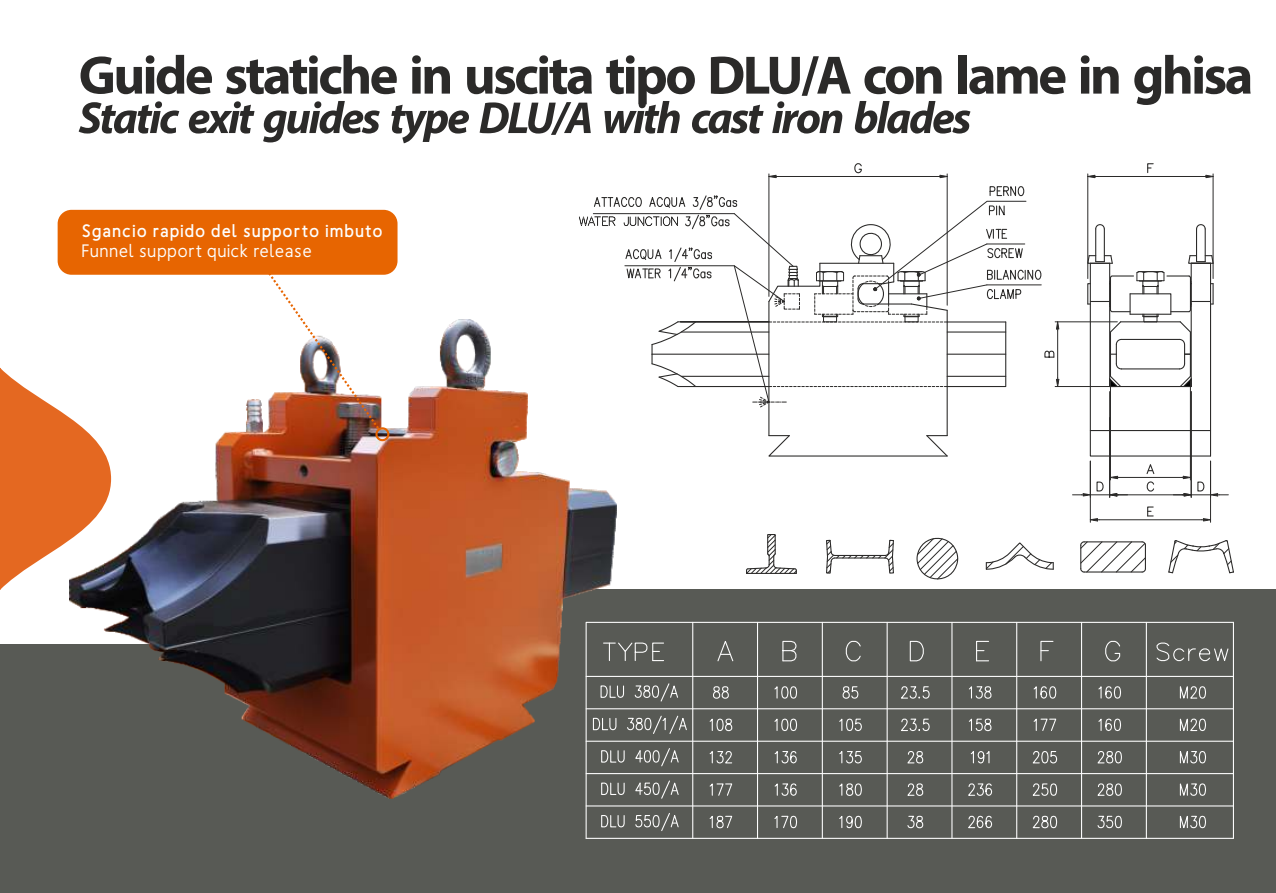
<style>
.page{position:relative;width:1276px;height:893px;background:#fff}
.page>*{position:absolute;margin:0;border:0;box-sizing:border-box;transform-origin:0 0}
.t1{font:700 76.35px "Myriad Arabic";letter-spacing:-.035em;color:#2b2a29}
.t2{font:italic 700 63.3px "Myriad Arabic";letter-spacing:-.035em;color:#2b2a29}
.t3{font:900 18px "Homizio";letter-spacing:.09em;color:#fefefe}
.t4{font:500 18px "Homizio";letter-spacing:.09em;color:#fefefe}
</style>
<div class="page">
<div style="left:0;top:644px;width:1276px;height:249px;background:#585a55"></div>
<div style="left:548px;top:589px;width:728px;height:262px;background:#585a55"></div>
<img style="left:69px;top:320px;width:547px;height:479px">
<div style="left:58px;top:210px;width:339px;height:65px;background:#e76501;border-radius:14px"></div>
<img style="left:266px;top:273px;width:123px;height:168px">
<hr style="left:768px;top:301px;width:1px;height:135px;background:#2b2a29">
<hr style="left:946px;top:310px;width:1px;height:126px;background:#2b2a29">
<hr style="left:1191px;top:392px;width:1px;height:105px;background:#2b2a29">
<hr style="left:1109px;top:418px;width:1px;height:79px;background:#2b2a29">
<hr style="left:1210px;top:461px;width:1px;height:61px;background:#2b2a29">
<hr style="left:1090px;top:461px;width:1px;height:61px;background:#2b2a29">
<hr style="left:1099px;top:519px;width:102px;height:1px;background:#2b2a29">
<svg style="left:1201px;top:518px;width:9px;height:3px"></svg>
<svg style="left:1090px;top:518px;width:9px;height:3px"></svg>
<svg style="left:1147px;top:506px;width:7px;height:11px"></svg>
<hr style="left:1055px;top:386px;width:60px;height:1px;background:#2b2a29">
<hr style="left:1055px;top:322px;width:62px;height:1px;background:#2b2a29">
<hr style="left:1196px;top:229px;width:1px;height:33px;background:#2b2a29">
<hr style="left:1204px;top:229px;width:1px;height:33px;background:#2b2a29">
<svg style="left:1196px;top:224px;width:10px;height:6px"></svg>
<hr style="left:1095px;top:229px;width:1px;height:33px;background:#2b2a29">
<hr style="left:1103px;top:229px;width:2px;height:33px;background:#2b2a29">
<svg style="left:1095px;top:224px;width:10px;height:6px"></svg>
<svg style="left:768px;top:434px;width:180px;height:23px"></svg>
<hr style="left:1212px;top:174px;width:1px;height:105px;background:#2b2a29">
<hr style="left:1087px;top:174px;width:1px;height:105px;background:#2b2a29">
<hr style="left:1096px;top:176px;width:108px;height:1px;background:#2b2a29">
<svg style="left:1204px;top:175px;width:9px;height:3px"></svg>
<svg style="left:1087px;top:175px;width:9px;height:3px"></svg>
<svg style="left:1147px;top:163px;width:7px;height:10px"></svg>
<svg style="left:1072px;top:254px;width:156px;height:242px"></svg>
<svg style="left:585px;top:621px;width:649px;height:218px"></svg>
<svg style="left:716px;top:638px;width:18px;height:24px"></svg>
<svg style="left:782px;top:640px;width:15px;height:22px"></svg>
<svg style="left:845px;top:640px;width:16px;height:22px"></svg>
<svg style="left:909px;top:640px;width:15px;height:22px"></svg>
<svg style="left:975px;top:640px;width:14px;height:22px"></svg>
<svg style="left:1040px;top:640px;width:14px;height:22px"></svg>
<hr style="left:692px;top:622px;width:1px;height:216px;background:#fefefe">
<hr style="left:757px;top:622px;width:1px;height:216px;background:#fefefe">
<hr style="left:822px;top:622px;width:1px;height:216px;background:#fefefe">
<hr style="left:886px;top:622px;width:1px;height:216px;background:#fefefe">
<hr style="left:951px;top:622px;width:1px;height:216px;background:#fefefe">
<hr style="left:1016px;top:622px;width:1px;height:216px;background:#fefefe">
<hr style="left:1081px;top:622px;width:1px;height:216px;background:#fefefe">
<hr style="left:1145px;top:622px;width:2px;height:216px;background:#fefefe">
<svg style="left:592px;top:717px;width:25px;height:14px"></svg>
<svg style="left:626px;top:715px;width:61px;height:20px"></svg>
<svg style="left:600px;top:750px;width:25px;height:13px"></svg>
<svg style="left:634px;top:747px;width:45px;height:20px"></svg>
<svg style="left:600px;top:782px;width:25px;height:13px"></svg>
<svg style="left:634px;top:779px;width:45px;height:21px"></svg>
<svg style="left:600px;top:814px;width:25px;height:14px"></svg>
<svg style="left:634px;top:812px;width:45px;height:20px"></svg>
<hr style="left:1233px;top:622px;width:1px;height:216px;background:#fefefe">
<svg style="left:1155px;top:642px;width:74px;height:22px"></svg>
<svg style="left:773px;top:716px;width:24px;height:16px"></svg>
<svg style="left:708px;top:716px;width:26px;height:16px"></svg>
<svg style="left:838px;top:716px;width:24px;height:16px"></svg>
<svg style="left:899px;top:718px;width:31px;height:14px"></svg>
<svg style="left:968px;top:716px;width:25px;height:16px"></svg>
<svg style="left:1032px;top:716px;width:25px;height:16px"></svg>
<svg style="left:1179px;top:712px;width:27px;height:22px"></svg>
<svg style="left:773px;top:748px;width:24px;height:16px"></svg>
<svg style="left:708px;top:748px;width:25px;height:16px"></svg>
<svg style="left:838px;top:748px;width:24px;height:16px"></svg>
<svg style="left:905px;top:750px;width:18px;height:14px"></svg>
<svg style="left:969px;top:748px;width:21px;height:16px"></svg>
<svg style="left:1031px;top:750px;width:26px;height:14px"></svg>
<svg style="left:1179px;top:744px;width:27px;height:23px"></svg>
<svg style="left:773px;top:781px;width:24px;height:15px"></svg>
<svg style="left:708px;top:781px;width:25px;height:16px"></svg>
<svg style="left:838px;top:781px;width:24px;height:16px"></svg>
<svg style="left:905px;top:782px;width:20px;height:15px"></svg>
<svg style="left:966px;top:783px;width:26px;height:13px"></svg>
<svg style="left:1031px;top:782px;width:26px;height:14px"></svg>
<svg style="left:1179px;top:777px;width:27px;height:22px"></svg>
<svg style="left:773px;top:813px;width:24px;height:16px"></svg>
<svg style="left:708px;top:813px;width:25px;height:16px"></svg>
<svg style="left:838px;top:813px;width:24px;height:16px"></svg>
<svg style="left:906px;top:815px;width:19px;height:14px"></svg>
<svg style="left:966px;top:815px;width:26px;height:14px"></svg>
<svg style="left:1031px;top:815px;width:26px;height:14px"></svg>
<svg style="left:1179px;top:809px;width:27px;height:22px"></svg>
<hr style="left:586px;top:676px;width:647px;height:1px;background:#fefefe">
<svg style="left:1104px;top:640px;width:17px;height:22px"></svg>
<svg style="left:1097px;top:716px;width:24px;height:16px"></svg>
<svg style="left:1095px;top:750px;width:27px;height:14px"></svg>
<svg style="left:1095px;top:782px;width:27px;height:15px"></svg>
<svg style="left:1096px;top:815px;width:26px;height:14px"></svg>
<hr style="left:586px;top:741px;width:647px;height:1px;background:#fefefe">
<hr style="left:586px;top:773px;width:647px;height:1px;background:#fefefe">
<hr style="left:586px;top:805px;width:647px;height:1px;background:#fefefe">
<hr style="left:586px;top:838px;width:647px;height:1px;background:#fefefe">
<svg style="left:603px;top:642px;width:61px;height:20px"></svg>
<hr style="left:586px;top:708px;width:647px;height:1px;background:#fefefe">
<svg style="left:600px;top:685px;width:24px;height:13px"></svg>
<svg style="left:634px;top:682px;width:45px;height:20px"></svg>
<svg style="left:773px;top:684px;width:24px;height:15px"></svg>
<svg style="left:711px;top:685px;width:20px;height:15px"></svg>
<svg style="left:840px;top:685px;width:19px;height:15px"></svg>
<svg style="left:899px;top:686px;width:31px;height:14px"></svg>
<svg style="left:968px;top:684px;width:25px;height:16px"></svg>
<svg style="left:1032px;top:684px;width:24px;height:15px"></svg>
<svg style="left:1179px;top:679px;width:27px;height:23px"></svg>
<svg style="left:1097px;top:684px;width:24px;height:15px"></svg>
<svg style="left:579px;top:163px;width:480px;height:244px"></svg>
<svg style="left:1080px;top:541px;width:66px;height:32px"></svg>
<svg style="left:985px;top:542px;width:69px;height:28px"></svg>
<svg style="left:916px;top:537px;width:42px;height:43px"></svg>
<svg style="left:1168px;top:540px;width:66px;height:34px"></svg>
<svg style="left:826px;top:539px;width:68px;height:35px"></svg>
<svg style="left:746px;top:534px;width:51px;height:40px"></svg>
<svg style="left:0;top:368px;width:111px;height:222px"></svg>
<p class="t1" style="left:79px;top:42px;width:1176px">Guide statiche in uscita tipo DLU/A con lame in ghisa</p>
<p class="t2" style="left:79px;top:90px;width:894px">Static exit guides type DLU/A with cast iron blades</p>
<p class="t3" style="left:82px;top:224px;width:302px">Sgancio rapido del supporto imbuto</p>
<p class="t4" style="left:82px;top:244px;width:231px">Funnel support quick release</p>
</div>
